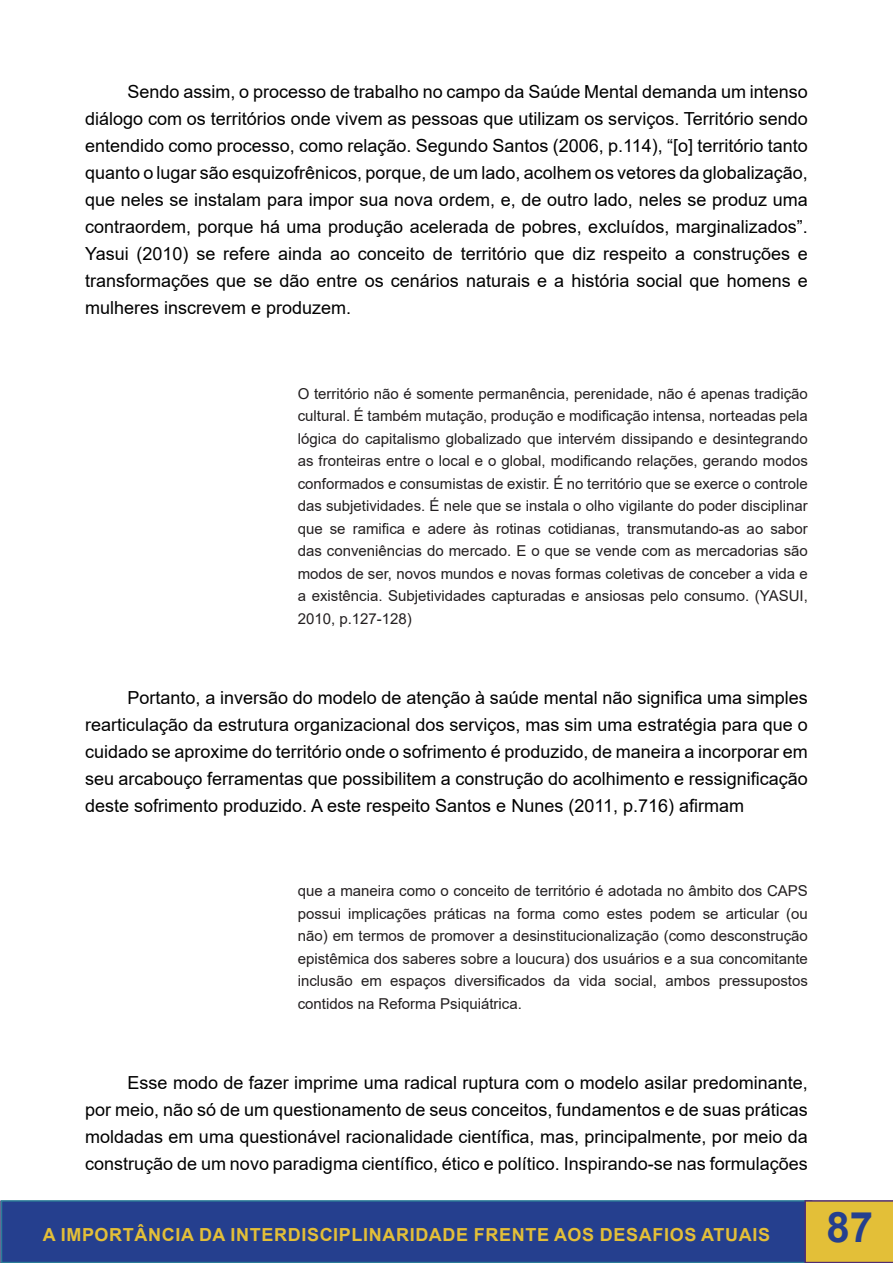
<style>
.page{position:relative;width:893px;height:1263px;background:#fff}
.page>*{position:absolute;margin:0;border:0;box-sizing:border-box;transform-origin:0 0}
.t1{font:700 42px "Arial";color:#253f8e}
.t2{font:18px/27px "Arial";color:#000;text-align:justify}
.t3{font:700 18px "Arial";letter-spacing:.035em;color:#e3bf38}
.Normal1{font:15px/22.5px "Arial";color:#231f20;text-align:justify}
</style>
<div class="page">
<svg style="left:0;top:1200px;width:1px;height:63px"></svg>
<div style="left:1px;top:1200px;width:811px;height:63px;background:#253f8e;border:2px solid #2c7d98"></div>
<svg style="left:804px;top:1200px;width:89px;height:63px;background:#d9b53c"></svg>
<p class="t2" style="left:85px;top:78px;width:724px;text-indent:43px">Sendo assim, o processo de trabalho no campo da Saúde Mental demanda um intenso diálogo com os territórios onde vivem as pessoas que utilizam os serviços. Território sendo entendido como processo, como relação. Segundo Santos (2006, p.114), “[o] território tanto quanto o lugar são esquizofrênicos, porque, de um lado, acolhem os vetores da globalização, que neles se instalam para impor sua nova ordem, e, de outro lado, neles se produz uma contraordem, porque há uma produção acelerada de pobres, excluídos, marginalizados”.<br>Yasui (2010) se refere ainda ao conceito de território que diz respeito a construções e transformações que se dão entre os cenários naturais e a história social que homens e mulheres inscrevem e produzem.</p>
<p class="Normal1" style="left:298px;top:382px;width:512px">O território não é somente permanência, perenidade, não é apenas tradição cultural. É também mutação, produção e modificação intensa, norteadas pela lógica do capitalismo globalizado que intervém dissipando e desintegrando as fronteiras entre o local e o global, modificando relações, gerando modos conformados e consumistas de existir. É no território que se exerce o controle das subjetividades. É nele que se instala o olho vigilante do poder disciplinar que se ramifica e adere às rotinas cotidianas, transmutando-as ao sabor das conveniências do mercado. E o que se vende com as mercadorias são modos de ser, novos mundos e novas formas coletivas de conceber a vida e a existência. Subjetividades capturadas e ansiosas pelo consumo. (YASUI, 2010, p.127-128)</p>
<p class="t2" style="left:85px;top:684px;width:724px;text-indent:43px">Portanto, a inversão do modelo de atenção à saúde mental não significa uma simples rearticulação da estrutura organizacional dos serviços, mas sim uma estratégia para que o cuidado se aproxime do território onde o sofrimento é produzido, de maneira a incorporar em seu arcabouço ferramentas que possibilitem a construção do acolhimento e ressignificação deste sofrimento produzido. A este respeito Santos e Nunes (2011, p.716) afirmam</p>
<p class="Normal1" style="left:298px;top:880px;width:512px">que a maneira como o conceito de território é adotada no âmbito dos CAPS possui implicações práticas na forma como estes podem se articular (ou não) em termos de promover a desinstitucionalização (como desconstrução epistêmica dos saberes sobre a loucura) dos usuários e a sua concomitante inclusão em espaços diversificados da vida social, ambos pressupostos contidos na Reforma Psiquiátrica.</p>
<p class="t2" style="left:85px;top:1069px;width:724px;text-indent:43px">Esse modo de fazer imprime uma radical ruptura com o modelo asilar predominante, por meio, não só de um questionamento de seus conceitos, fundamentos e de suas práticas moldadas em uma questionável racionalidade científica, mas, principalmente, por meio da construção de um novo paradigma científico, ético e político. Inspirando-se nas formulações</p>
<p class="t3" style="left:43px;top:1221px;width:729px">A IMPORTÂNCIA DA INTERDISCIPLINARIDADE FRENTE AOS DESAFIOS ATUAIS</p>
<h1 class="t1" style="left:826px;top:1198px;width:48px">87</h1>
</div>
